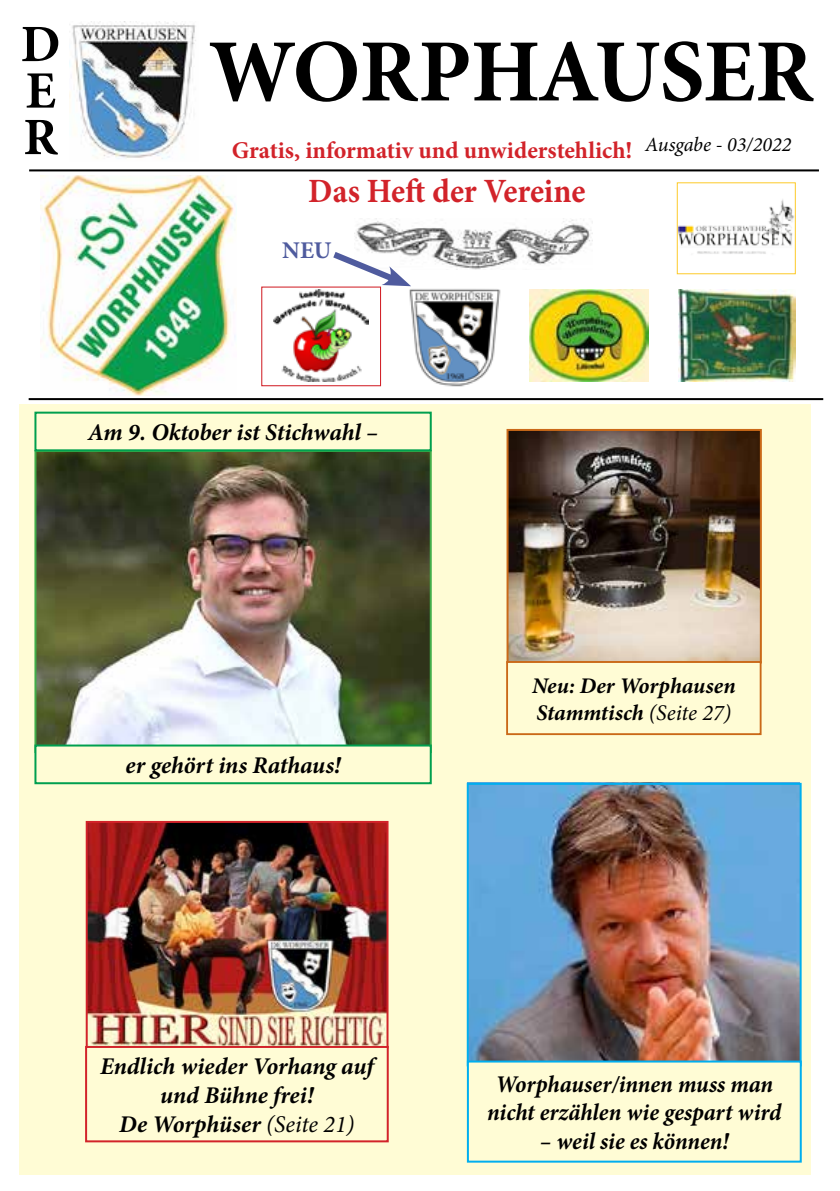
<style>
.page{position:relative;width:840px;height:1191px;background:#fff}
.page>*{position:absolute;margin:0;border:0;box-sizing:border-box;transform-origin:0 0}
.t1{font:700 88.8px "Minion Pro";letter-spacing:-.015em;color:#000}
.t2{font:700 52.6px/46.4px "Minion Pro";color:#000;text-align:justify}
.t3{font:700 34px "Minion Pro";letter-spacing:-.005em;color:#d2232a;scale:.94 1}
.t4{font:italic 700 24px/28.8px "Minion Pro";letter-spacing:-.005em;color:#000;text-align:center}
.t5{font:italic 700 24px/28.8px "Minion Pro";letter-spacing:-.005em;color:#000;text-align:center;scale:.96 1}
.t6{font:700 24px "Minion Pro";color:#d2232a}
.t7{font:700 24px "Minion Pro";color:#4f5b9e}
.t8{font:italic 700 22.4px/26.8px "Minion Pro";letter-spacing:-.005em;color:#000}
.t9{font:italic 20.2px "Minion Pro";color:#000}
.s1{font-weight:400}
</style>
<div class="page">
<div style="left:20px;top:404px;width:790px;height:770px;background:#fffcd5"></div>
<img style="left:69px;top:21px;width:127px;height:138px">
<hr style="left:29px;top:169px;width:789px;height:2px;background:#000">
<img style="left:678px;top:289px;width:117px;height:92px">
<img style="left:529px;top:289px;width:118px;height:92px">
<img style="left:274px;top:289px;width:94px;height:93px">
<div style="left:261px;top:286px;width:120px;height:100px;border:1px solid #d2232a"></div>
<img style="left:41px;top:175px;width:196px;height:220px">
<hr style="left:29px;top:398px;width:793px;height:2px;background:#000">
<img style="left:678px;top:199px;width:115px;height:55px">
<div style="left:676px;top:182px;width:119px;height:92px;border:1px solid #fdca29"></div>
<img style="left:354px;top:218px;width:238px;height:51px">
<img style="left:37px;top:453px;width:391px;height:291px">
<div style="left:34px;top:450px;width:397px;height:303px;border:2px solid #41ad49"></div>
<img style="left:509px;top:432px;width:249px;height:228px">
<div style="left:506px;top:429px;width:255px;height:234px;border:2px solid #ca6918"></div>
<img style="left:89px;top:824px;width:296px;height:221px">
<div style="left:86px;top:821px;width:302px;height:227px;border:2px solid #d2232a"></div>
<img style="left:469px;top:786px;width:329px;height:274px">
<div style="left:466px;top:783px;width:335px;height:283px;border:2px solid #00aeef"></div>
<div style="left:506px;top:661px;width:255px;height:74px;border:2px solid #ca6918"></div>
<div style="left:467px;top:1061px;width:333px;height:100px;background:#fffcd5"></div>
<div style="left:466px;top:1060px;width:335px;height:102px;border:2px solid #00aeef"></div>
<div style="left:85px;top:1046px;width:303px;height:96px;border:2px solid #d2232a"></div>
<div style="left:34px;top:411px;width:397px;height:40px;border:2px solid #009f4f"></div>
<img style="left:409px;top:289px;width:92px;height:97px">
<div style="left:35px;top:745px;width:395px;height:38px;background:#fffcd5"></div>
<div style="left:34px;top:744px;width:397px;height:40px;border:2px solid #009f4f"></div>
<svg style="left:326px;top:247px;width:85px;height:41px"></svg>
<h2 class="t2" style="left:21px;top:20px;width:41px">D E R</h2>
<h1 class="t1" style="left:209px;top:9px;width:606px">WORPHAUSER</h1>
<p class="t6" style="left:232px;top:133px;width:402px">Gratis, informativ und unwiderstehlich!</p>
<h3 class="t3" style="left:308px;top:167px;width:296px">Das Heft der Vereine</h3>
<p class="t9" style="left:644px;top:130px;width:148px">Ausgabe - 03/2022</p>
<p class="t7" style="left:282px;top:234px;width:51px">NEU</p>
<p class="t4" style="left:88px;top:418px;width:291px">Am 9. Oktober ist Stichwahl –</p>
<p class="t4" style="left:125px;top:750px;width:217px">er gehört ins Rathaus!</p>
<p class="t8" style="left:531px;top:672px;width:205px">Neu: Der Worphausen<br>Stammtisch <span class="s1">(Seite 27)</span></p>
<p class="t4" style="left:100px;top:1051px;width:274px">Endlich wieder Vorhang auf und Bühne frei!<br>De Worphüser <span class="s1">(Seite 21)</span></p>
<p class="t5" style="left:487px;top:1069px;width:308px">Worphauser/innen muss man nicht erzählen wie gespart wird</p>
<p class="t5" style="left:539px;top:1126px;width:198px">– weil sie es können!</p>
</div>
